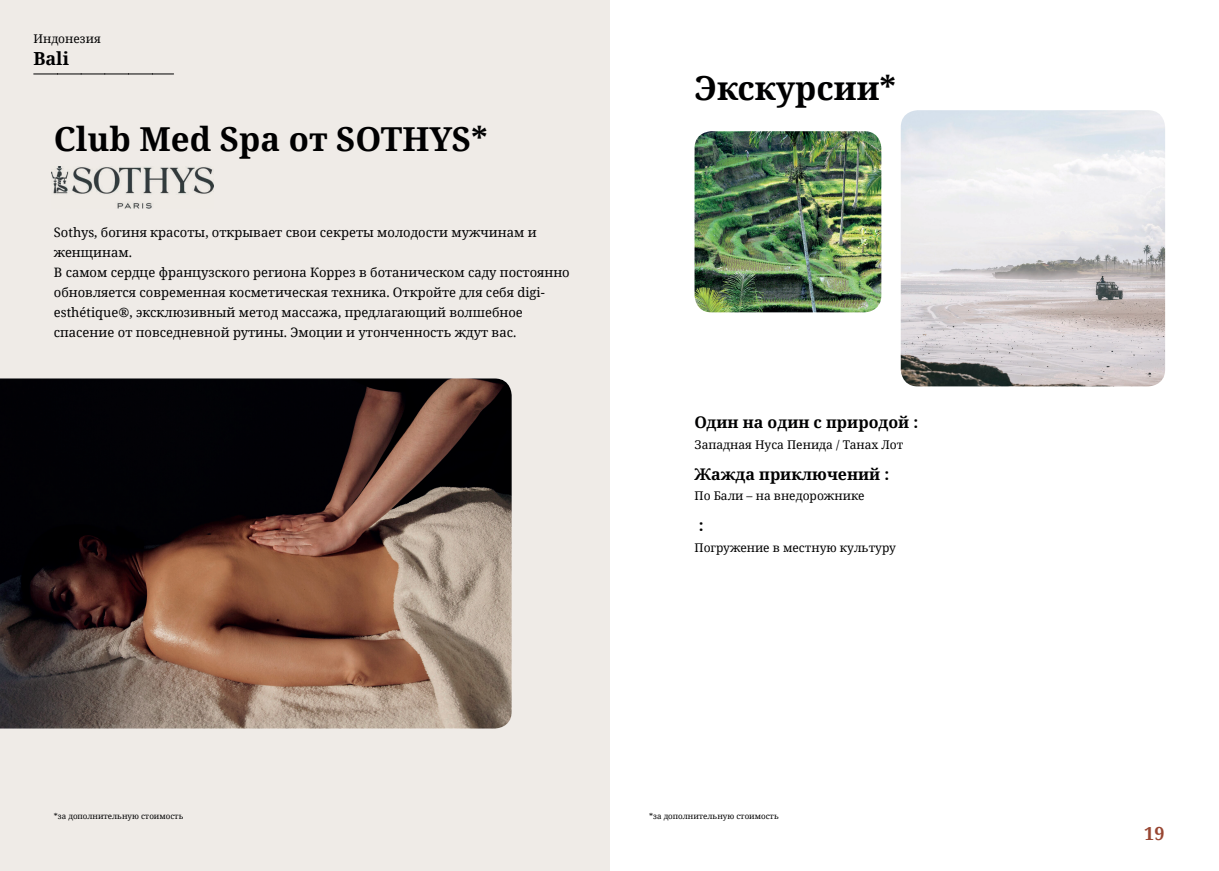
<style>
.page{position:relative;width:1219px;height:871px;background:#fff}
.page>*{position:absolute;margin:0;border:0;box-sizing:border-box;transform-origin:0 0}
.t1{font:700 33px "Noto Serif";color:#000001}
.t2{font:700 18px "Noto Serif";color:#000001}
.t3{font:700 18px "Noto Serif";color:#984632}
.t4{font:700 16px "Noto Serif";color:#000001}
.t5{font:13px/20px "Noto Serif";color:#000001}
.t6{font:12px "Noto Serif";color:#000001}
.t7{font:8px "Noto Serif";color:#000001}
</style>
<div class="page">
<div style="left:0;top:0;width:609px;height:870px;background:#efebe7"></div>
<img style="left:0;top:378px;width:512px;height:350px">
<img style="left:694px;top:131px;width:187px;height:181px">
<img style="left:901px;top:110px;width:264px;height:276px">
<svg style="left:34px;top:74px;width:140px;height:1px"></svg>
<img style="left:52px;top:166px;width:161px;height:42px">
<p class="t6" style="left:33px;top:30px;width:69px">Индонезия</p>
<h2 class="t2" style="left:33px;top:45px;width:37px">Bali</h2>
<h1 class="t1" style="left:54px;top:116px;width:435px">Club Med Spa от SOTHYS*</h1>
<p class="t5" style="left:54px;top:221px;width:517px">Sothys, богиня красоты, открывает свои секреты молодости мужчинам и женщинам.<br>В самом сердце французского региона Коррез в ботаническом саду постоянно обновляется современная косметическая техника. Откройте для себя digi&shy;esthétique®, эксклюзивный метод массажа, предлагающий волшебное спасение от повседневной рутины. Эмоции и утонченность ждут вас.</p>
<h1 class="t1" style="left:694px;top:65px;width:203px">Экскурсии*</h1>
<p class="t4" style="left:694px;top:411px;width:225px">Один на один с природой :</p>
<p class="t6" style="left:694px;top:436px;width:210px">Западная Нуса Пенида / Танах Лот</p>
<p class="t4" style="left:694px;top:462px;width:196px">Жажда приключений :</p>
<p class="t6" style="left:694px;top:487px;width:172px">По Бали – на внедорожнике</p>
<p class="t4" style="left:699px;top:513px;width:6px">:</p>
<p class="t6" style="left:694px;top:539px;width:203px">Погружение в местную культуру</p>
<p class="t7" style="left:54px;top:810px;width:131px">*за дополнительную стоимость</p>
<p class="t7" style="left:649px;top:810px;width:131px">*за дополнительную стоимость</p>
<h2 class="t3" style="left:1144px;top:820px;width:22px">19</h2>
</div>
